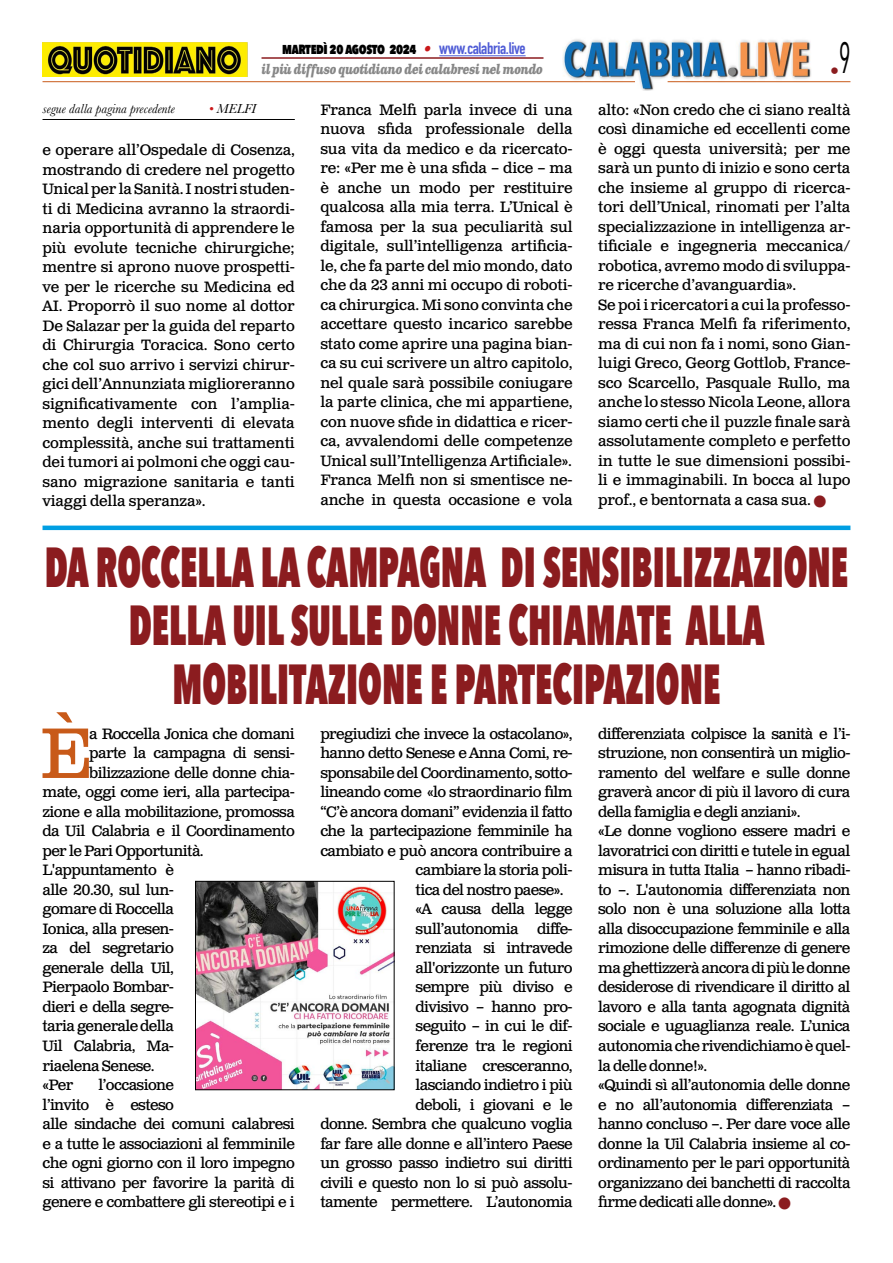
<style>
.page{position:relative;width:893px;height:1263px;background:#fff}
.page>*{position:absolute;margin:0;border:0;box-sizing:border-box;transform-origin:0 0}
.t1{font:71.25px "Clarendon Text Pro";color:#c85a19}
.t2{font:800 56.25px/58.5px "Avenir Next Condensed";color:#8b1c1f;text-align:center;scale:.66 1}
.t3{font:18px "Avenir Next Condensed";color:#8b1c1f}
.t4{font:15px/19.5px "Clarendon Text Pro";letter-spacing:-.04em;color:#000;text-align:justify}
.t5{font:15px/19.5px "Clarendon Text Pro";letter-spacing:-.01em;color:#000}
.t6{font:800 15px "Avenir Next Condensed";letter-spacing:-.03em;color:#000;scale:.9 1}
.t7{font:italic 700 13.5px "Clarendon Text Pro";letter-spacing:-.05em;color:#878787;scale:.79 1}
.t8{font:italic 13.5px "Baskerville";color:#000}
.s1{font-family:"Clarendon Text Pro";font-weight:700;font-style:italic;color:#ca181a}
.s2{font-family:"DIN Condensed";font-weight:700;font-size:16.5px;color:#4f5cd6}
.s3{color:#ca181a}
.s4{color:#8b1c1f}
</style>
<div class="page">
<img style="left:563px;top:39px;width:248px;height:51px">
<hr style="left:43px;top:81px;width:592px;height:1px;background:#c85a19">
<hr style="left:668px;top:81px;width:182px;height:1px;background:#c85a19">
<hr style="left:439px;top:55px;width:87px;height:1px;background:#4f5cd6">
<hr style="left:261px;top:57px;width:282px;height:2px;background:#8b1c1f">
<img style="left:43px;top:42px;width:204px;height:35px">
<hr style="left:43px;top:119px;width:252px;height:1px;background:#000">
<img style="left:197px;top:883px;width:195px;height:205px">
<div style="left:195px;top:881px;width:199px;height:209px;border:1px solid #000"></div>
<hr style="left:43px;top:526px;width:807px;height:4px;background:#009fe3">
<p class="t6" style="left:282px;top:39px;width:272px">martedì 20 agosto 2024 <span class="s1">•</span> <span class="s2">www.calabria.live</span></p>
<p class="t7" style="left:261px;top:61px;width:358px">il più diffuso quotidiano dei calabresi nel mondo</p>
<p class="t3" style="left:830px;top:55px;width:22px">•<sup>9</sup></p>
<p class="t8" style="left:43px;top:100px;width:134px">segue dalla pagina precedente</p>
<p class="t8" style="left:209px;top:100px;width:49px"><span class="s3">•</span> MELFI</p>
<p class="t4" style="left:43px;top:141px;width:254px">e operare all’Ospedale di Cosenza, mostrando di credere nel progetto Unical per la Sanità. I nostri studen&shy;ti di Medicina avranno la straordi&shy;naria opportunità di apprendere le più evolute tecniche chirurgiche; mentre si aprono nuove prospetti&shy;ve per le ricerche su Medicina ed AI. Proporrò il suo nome al dottor De Salazar per la guida del reparto di Chirurgia Toracica. Sono certo che col suo arrivo i servizi chirur&shy;gici dell’Annunziata miglioreranno significativamente con l’amplia&shy;mento degli interventi di elevata complessità, anche sui trattamenti dei tumori ai polmoni che oggi cau&shy;sano migrazione sanitaria e tanti viaggi della speranza».</p>
<p class="t4" style="left:320px;top:101px;width:254px">Franca Melfi parla invece di una nuova sfida professionale della sua vita da medico e da ricercato&shy;re: «Per me è una sfida – dice – ma è anche un modo per restituire qualcosa alla mia terra. L’Unical è famosa per la sua peculiarità sul digitale, sull’intelligenza artificia&shy;le, che fa parte del mio mondo, dato che da 23 anni mi occupo di roboti&shy;ca chirurgica. Mi sono convinta che accettare questo incarico sarebbe stato come aprire una pagina bian&shy;ca su cui scrivere un altro capitolo, nel quale sarà possibile coniugare la parte clinica, che mi appartiene, con nuove sfide in didattica e ricer&shy;ca, avvalendomi delle competenze Unical sull’Intelligenza Artificiale».<br>Franca Melfi non si smentisce ne&shy;anche in questa occasione e vola</p>
<p class="t5" style="left:598px;top:101px;width:254px">alto: «Non credo che ci siano realtà così dinamiche ed eccellenti come è oggi questa università; per me sarà un punto di inizio e sono certa che insieme al gruppo di ricerca&shy;tori dell’Unical, rinomati per l’alta specializzazione in intelligenza ar&shy;tificiale e ingegneria meccanica/ robotica, avremo modo di sviluppa&shy;re ricerche d’avanguardia».<br>Se poi i ricercatori a cui la professo&shy;ressa Franca Melfi fa riferimento, ma di cui non fa i nomi, sono Gian&shy;luigi Greco, Georg Gottlob, France&shy;sco Scarcello, Pasquale Rullo, ma anche lo stesso Nicola Leone, allora siamo certi che il puzzle finale sarà assolutamente completo e perfetto in tutte le sue dimensioni possibi&shy;li e immaginabili. In bocca al lupo prof., e bentornata a casa sua. <span class="s4">■</span></p>
<h2 class="t2" style="left:45px;top:537px;width:1219px">DA ROCCELLA LA CAMPAGNA DI SENSIBILIZZAZIONE<br>DELLA UIL SULLE DONNE CHIAMATE ALLA<br>MOBILITAZIONE E PARTECIPAZIONE</h2>
<h1 class="t1" style="left:40px;top:710px;width:54px">È</h1>
<p class="t4" style="left:598px;top:725px;width:254px;text-align:left">differenziata colpisce la sanità e l’i&shy;struzione, non consentirà un miglio&shy;ramento del welfare e sulle donne graverà ancor di più il lavoro di cura della famiglia e degli anziani».<br>«Le donne vogliono essere madri e lavoratrici con diritti e tutele in egual misura in tutta Italia – hanno ribadi&shy;to –. L'autonomia differenziata non solo non è una soluzione alla lotta alla disoccupazione femminile e alla rimozione delle differenze di genere ma ghettizzerà ancora di più le donne desiderose di rivendicare il diritto al lavoro e alla tanta agognata dignità sociale e uguaglianza reale. L’unica autonomia che rivendichiamo è quel&shy;la delle donne!».<br>«Quindi sì all’autonomia delle donne e no all’autonomia differenziata – hanno concluso –. Per dare voce alle donne la Uil Calabria insieme al co&shy;ordinamento per le pari opportunità organizzano dei banchetti di raccolta firme dedicati alle donne». <span class="s4">■</span></p>
<p class="t4" style="left:320px;top:725px;width:254px">pregiudizi che invece la ostacolano»,</p>
<p class="t4" style="left:320px;top:744px;width:254px">hanno detto Senese e Anna Comi, re-</p>
<p class="t4" style="left:320px;top:764px;width:254px">sponsabile del Coordinamento, sotto-</p>
<p class="t4" style="left:320px;top:783px;width:254px">lineando come «lo straordinario film</p>
<p class="t4" style="left:320px;top:803px;width:254px">“C’è ancora domani” evidenzia il fatto</p>
<p class="t4" style="left:320px;top:822px;width:254px">che la partecipazione femminile ha</p>
<p class="t4" style="left:320px;top:842px;width:254px">cambiato e può ancora contribuire a</p>
<p class="t4" style="left:416px;top:861px;width:159px">cambiare la storia poli-</p>
<p class="t4" style="left:416px;top:881px;width:149px">tica del nostro paese».</p>
<p class="t4" style="left:416px;top:900px;width:159px">«A causa della legge</p>
<p class="t4" style="left:416px;top:920px;width:159px">sull’autonomia diffe-</p>
<p class="t4" style="left:416px;top:939px;width:159px">renziata si intravede</p>
<p class="t4" style="left:416px;top:959px;width:159px">all'orizzonte un futuro</p>
<p class="t4" style="left:416px;top:978px;width:159px">sempre più diviso e</p>
<p class="t4" style="left:416px;top:998px;width:159px">divisivo – hanno pro-</p>
<p class="t4" style="left:416px;top:1017px;width:159px">seguito – in cui le dif-</p>
<p class="t4" style="left:416px;top:1037px;width:159px">ferenze tra le regioni</p>
<p class="t4" style="left:416px;top:1056px;width:159px">italiane cresceranno,</p>
<p class="t4" style="left:416px;top:1076px;width:159px">lasciando indietro i più</p>
<p class="t4" style="left:416px;top:1095px;width:159px">deboli, i giovani e le</p>
<p class="t4" style="left:320px;top:1115px;width:254px">donne. Sembra che qualcuno voglia</p>
<p class="t4" style="left:320px;top:1134px;width:254px">far fare alle donne e all’intero Paese</p>
<p class="t4" style="left:320px;top:1154px;width:254px">un grosso passo indietro sui diritti</p>
<p class="t4" style="left:320px;top:1173px;width:254px">civili e questo non lo si può assolu-</p>
<p class="t4" style="left:320px;top:1193px;width:254px">tamente permettere. L’autonomia</p>
<p class="t4" style="left:89px;top:725px;width:207px">a Roccella Jonica che domani</p>
<p class="t4" style="left:89px;top:744px;width:207px">parte la campagna di sensi-</p>
<p class="t4" style="left:89px;top:764px;width:207px">bilizzazione delle donne chia-</p>
<p class="t4" style="left:43px;top:783px;width:254px">mate, oggi come ieri, alla partecipa-</p>
<p class="t4" style="left:43px;top:803px;width:254px">zione e alla mobilitazione, promossa</p>
<p class="t4" style="left:43px;top:822px;width:254px">da Uil Calabria e il Coordinamento</p>
<p class="t4" style="left:43px;top:842px;width:163px">per le Pari Opportunità.</p>
<p class="t4" style="left:43px;top:861px;width:133px">L'appuntamento è</p>
<p class="t4" style="left:43px;top:881px;width:133px">alle 20.30, sul lun-</p>
<p class="t4" style="left:43px;top:900px;width:133px">gomare di Roccella</p>
<p class="t4" style="left:43px;top:920px;width:133px">Ionica, alla presen-</p>
<p class="t4" style="left:43px;top:939px;width:133px">za del segretario</p>
<p class="t4" style="left:43px;top:959px;width:133px">generale della Uil,</p>
<p class="t4" style="left:43px;top:978px;width:133px">Pierpaolo Bombar-</p>
<p class="t4" style="left:43px;top:998px;width:133px">dieri e della segre-</p>
<p class="t4" style="left:43px;top:1017px;width:133px">taria generale della</p>
<p class="t4" style="left:43px;top:1037px;width:133px">Uil Calabria, Ma-</p>
<p class="t4" style="left:43px;top:1056px;width:114px">riaelena Senese.</p>
<p class="t4" style="left:43px;top:1076px;width:32px">«Per</p>
<p class="t4" style="left:43px;top:1076px;width:254px;text-align:left;text-indent:56px">l’occasione<br>l’invito è esteso<br>alle sindache dei comuni calabresi e a tutte le associazioni al femminile che ogni giorno con il loro impegno si attivano per favorire la parità di genere e combattere gli stereotipi e i</p>
</div>
